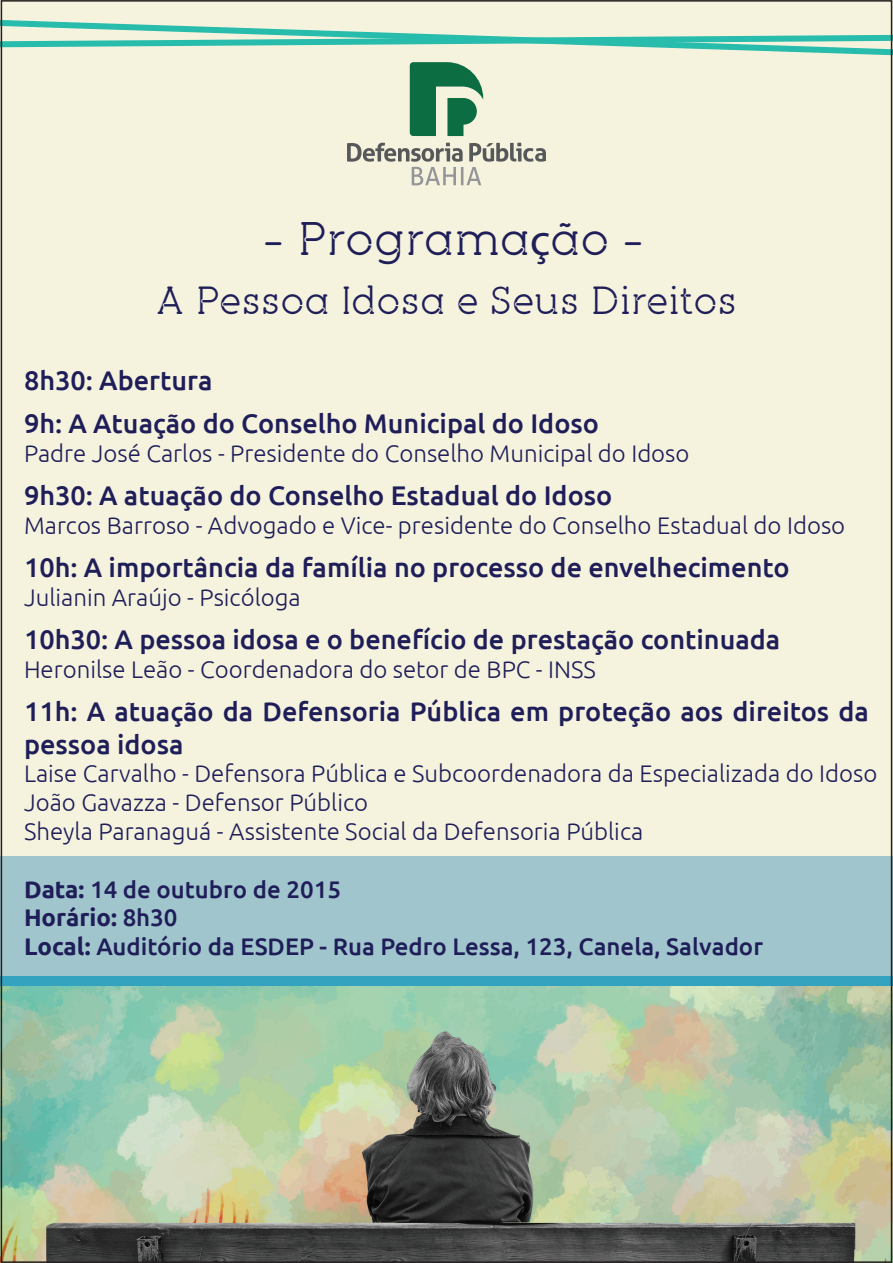
<style>
.page{position:relative;width:893px;height:1263px;background:#fff}
.page>*{position:absolute;margin:0;border:0;box-sizing:border-box;transform-origin:0 0}
.t1{font:45px "pironv 2 stencil";color:#1f1e59}
.t2{font:37.5px "pironv 2 stencil";color:#1f1e59}
.t3{font:500 27px/43.2px "Ubuntu";color:#1f1e59}
.t4{font:300 24px/28.8px "Ubuntu";color:#1f1e59}
.t5{font:500 24px/28.8px "Ubuntu";color:#1f1e59}
.s1{font-family:"Myriad Pro"}
.s2{font-weight:700}
</style>
<div class="page">
<img style="left:0;top:985px;width:893px;height:278px">
<div style="left:0;top:0;width:893px;height:985px;background:#f5f3de"></div>
<svg style="left:347px;top:143px;width:199px;height:42px"></svg>
<svg style="left:0;top:16px;width:893px;height:120px"></svg>
<div style="left:0;top:976px;width:893px;height:9px;background:#33a3bf"></div>
<div style="left:0;top:856px;width:893px;height:120px;background:#a0c5cc"></div>
<h1 class="t1" style="left:263px;top:212px;width:382px">- Programa<span class="s1">ç</span>ão -</h1>
<h2 class="t2" style="left:156px;top:279px;width:582px">A Pessoa Idosa e Seus Direitos</h2>
<p class="t3" style="left:24px;top:358px;width:576px">8h30: Abertura<br>9h: A Atuação do Conselho Municipal do Idoso</p>
<p class="t4" style="left:24px;top:438px;width:667px">Padre José Carlos - Presidente do Conselho Municipal do Idoso</p>
<p class="t3" style="left:24px;top:473px;width:590px">9h30: A atuação do Conselho Estadual do Idoso</p>
<p class="t4" style="left:24px;top:510px;width:823px">Marcos Barroso - Advogado e Vice- presidente do Conselho Estadual do Idoso</p>
<p class="t3" style="left:24px;top:545px;width:767px">10h: A importância da família no processo de envelhecimento</p>
<p class="t4" style="left:24px;top:582px;width:278px">Julianin Araújo - Psicóloga</p>
<p class="t3" style="left:24px;top:617px;width:758px">10h30: A pessoa idosa e o benefício de prestação continuada</p>
<p class="t4" style="left:24px;top:654px;width:573px">Heronilse Leão - Coordenadora do setor de BPC - INSS</p>
<p class="t3" style="left:24px;top:694px;width:846px;line-height:32.4px">11h: A atuação da Defensoria Pública em proteção aos direitos da pessoa idosa</p>
<p class="t4" style="left:24px;top:759px;width:855px">Laise Carvalho - Defensora Pública e Subcoordenadora da Especializada do Idoso<br>João Gavazza - Defensor Público<br>Sheyla Paranaguá - Assistente Social da Defensoria Pública</p>
<p class="t5" style="left:24px;top:874px;width:740px"><span class="s2">Data:</span> 14 de outubro de 2015<br><span class="s2">Horário:</span> 8h30<br><span class="s2">Local:</span> Auditório da ESDEP - Rua Pedro Lessa, 123, Canela, Salvador</p>
</div>
